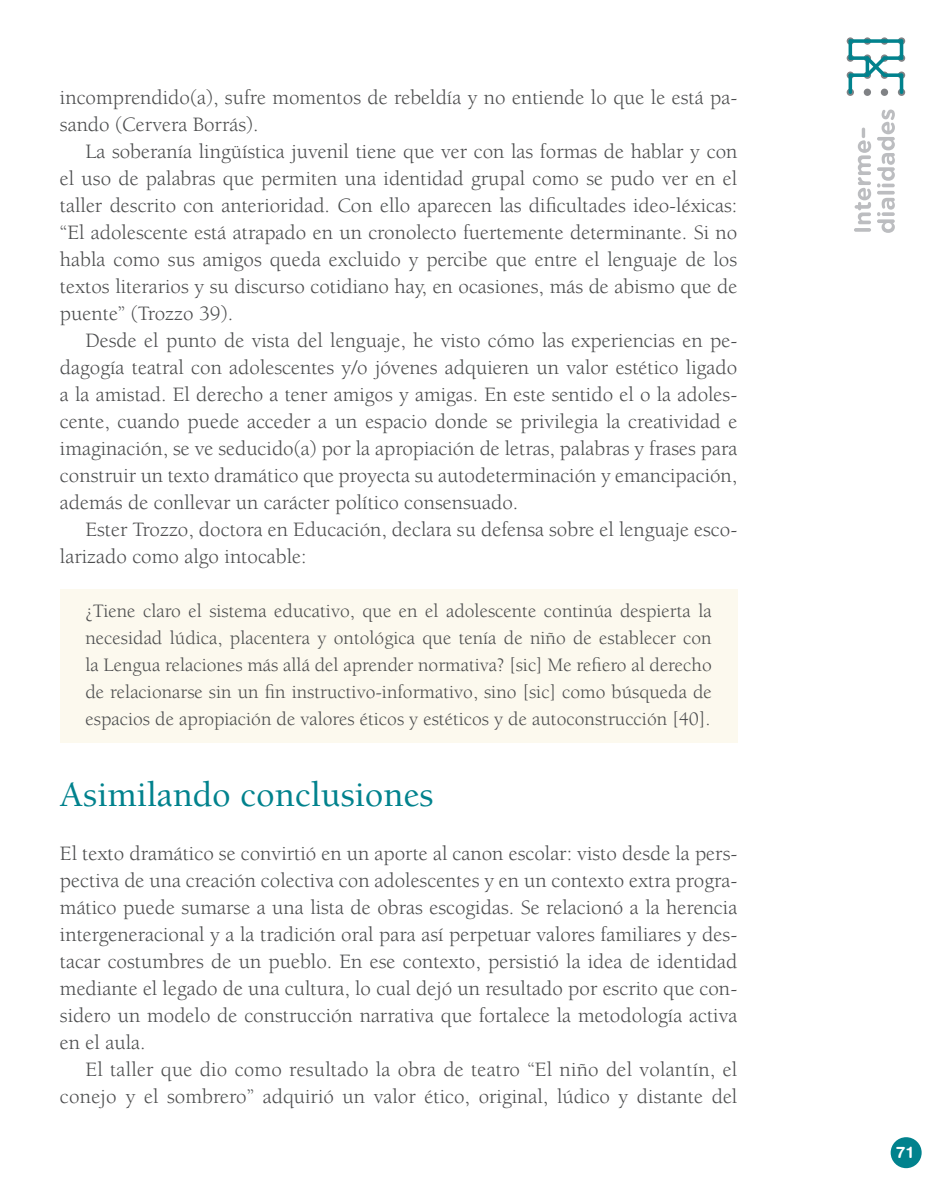
<style>
.page{position:relative;width:936px;height:1191px;background:#fff}
.page>*{position:absolute;margin:0;border:0;box-sizing:border-box;transform-origin:0 0}
.Subtítulo_T2{font:500 36px "Berkeley Std";color:#01828d}
.TXT{font:21px/27px "Berkeley Std";color:#4b4c4d}
.TXT_1er{font:21px/27px "Berkeley Std";color:#4b4c4d;text-align:justify}
.bando{font:19.5px/27px "Berkeley Std";color:#4b4c4d;text-align:justify}
.t1{font:16.5px "Swiss 721 BT Bold Rounded";color:#fff}
</style>
<div class="page">
<svg style="left:854px;top:110px;width:40px;height:123px"></svg>
<svg style="left:861px;top:128px;width:4px;height:10px"></svg>
<svg style="left:846px;top:37px;width:7px;height:8px"></svg>
<svg style="left:846px;top:54px;width:7px;height:8px"></svg>
<svg style="left:846px;top:89px;width:7px;height:7px"></svg>
<svg style="left:880px;top:37px;width:8px;height:8px"></svg>
<div style="left:880px;top:89px;width:8px;height:7px;background:#808285;border-radius:50%"></div>
<svg style="left:897px;top:37px;width:8px;height:8px"></svg>
<svg style="left:897px;top:54px;width:8px;height:8px"></svg>
<svg style="left:897px;top:72px;width:8px;height:7px"></svg>
<svg style="left:897px;top:89px;width:8px;height:7px"></svg>
<svg style="left:863px;top:37px;width:8px;height:8px"></svg>
<div style="left:863px;top:89px;width:8px;height:7px;background:#808285;border-radius:50%"></div>
<svg style="left:868px;top:56px;width:18px;height:21px"></svg>
<svg style="left:848px;top:73px;width:4px;height:21px"></svg>
<svg style="left:848px;top:39px;width:4px;height:21px"></svg>
<svg style="left:865px;top:56px;width:4px;height:21px"></svg>
<svg style="left:899px;top:39px;width:4px;height:21px"></svg>
<svg style="left:899px;top:73px;width:4px;height:21px"></svg>
<svg style="left:848px;top:39px;width:21px;height:4px"></svg>
<svg style="left:865px;top:39px;width:21px;height:4px"></svg>
<svg style="left:882px;top:39px;width:21px;height:4px"></svg>
<svg style="left:848px;top:56px;width:21px;height:4px"></svg>
<svg style="left:882px;top:56px;width:21px;height:4px"></svg>
<svg style="left:848px;top:73px;width:21px;height:4px"></svg>
<svg style="left:882px;top:73px;width:21px;height:4px"></svg>
<div style="left:890px;top:1137px;width:31px;height:31px;background:#01828d;border-radius:50%"></div>
<div style="left:60px;top:590px;width:677px;height:153px;background:#fcf9ee"></div>
<p class="TXT" style="left:60px;top:84px;width:678px">incomprendido(a), sufre momentos de rebeldía y no entiende lo que le está pa&shy;sando (Cervera Borrás).</p>
<p class="TXT" style="left:60px;top:138px;width:679px;text-align:justify;text-indent:26px">La soberanía lingüística juvenil tiene que ver con las formas de hablar y con el uso de palabras que permiten una identidad grupal como se pudo ver en el taller descrito con anterioridad. Con ello aparecen las dificultades ideo-léxicas: “El adolescente está atrapado en un cronolecto fuertemente determinante. Si no habla como sus amigos queda excluido y percibe que entre el lenguaje de los textos literarios y su discurso cotidiano hay, en ocasiones, más de abismo que de puente” (Trozzo 39).</p>
<p class="TXT" style="left:60px;top:327px;width:679px;text-align:justify;text-indent:26px">Desde el punto de vista del lenguaje, he visto cómo las experiencias en pe&shy;dagogía teatral con adolescentes y/o jóvenes adquieren un valor estético ligado a la amistad. El derecho a tener amigos y amigas. En este sentido el o la adoles&shy;cente, cuando puede acceder a un espacio donde se privilegia la creatividad e imaginación, se ve seducido(a) por la apropiación de letras, palabras y frases para construir un texto dramático que proyecta su autodeterminación y emancipación, además de conllevar un carácter político consensuado.</p>
<p class="TXT" style="left:60px;top:516px;width:678px;text-indent:26px">Ester Trozzo, doctora en Educación, declara su defensa sobre el lenguaje esco&shy;larizado como algo intocable:</p>
<p class="bando" style="left:85px;top:597px;width:627px">¿Tiene claro el sistema educativo, que en el adolescente continúa despierta la necesidad lúdica, placentera y ontológica que tenía de niño de establecer con la Lengua relaciones más allá del aprender normativa? [sic] Me refiero al derecho de relacionarse sin un fin instructivo-informativo, sino [sic] como búsqueda de espacios de apropiación de valores éticos y estéticos y de autoconstrucción [40].</p>
<p class="Subtítulo_T2" style="left:60px;top:775px;width:375px">Asimilando conclusiones</p>
<p class="TXT_1er" style="left:60px;top:840px;width:678px">El texto dramático se convirtió en un aporte al canon escolar: visto desde la pers&shy;pectiva de una creación colectiva con adolescentes y en un contexto extra progra&shy;mático puede sumarse a una lista de obras escogidas. Se relacionó a la herencia intergeneracional y a la tradición oral para así perpetuar valores familiares y des&shy;tacar costumbres de un pueblo. En ese contexto, persistió la idea de identidad mediante el legado de una cultura, lo cual dejó un resultado por escrito que con&shy;sidero un modelo de construcción narrativa que fortalece la metodología activa en el aula.</p>
<p class="TXT" style="left:60px;top:1056px;width:679px;text-align:right">El taller que dio como resultado la obra de teatro “El niño del volantín, el conejo y el sombrero” adquirió un valor ético, original, lúdico y distante del</p>
<p class="t1" style="left:895px;top:1141px;width:20px">71</p>
</div>
